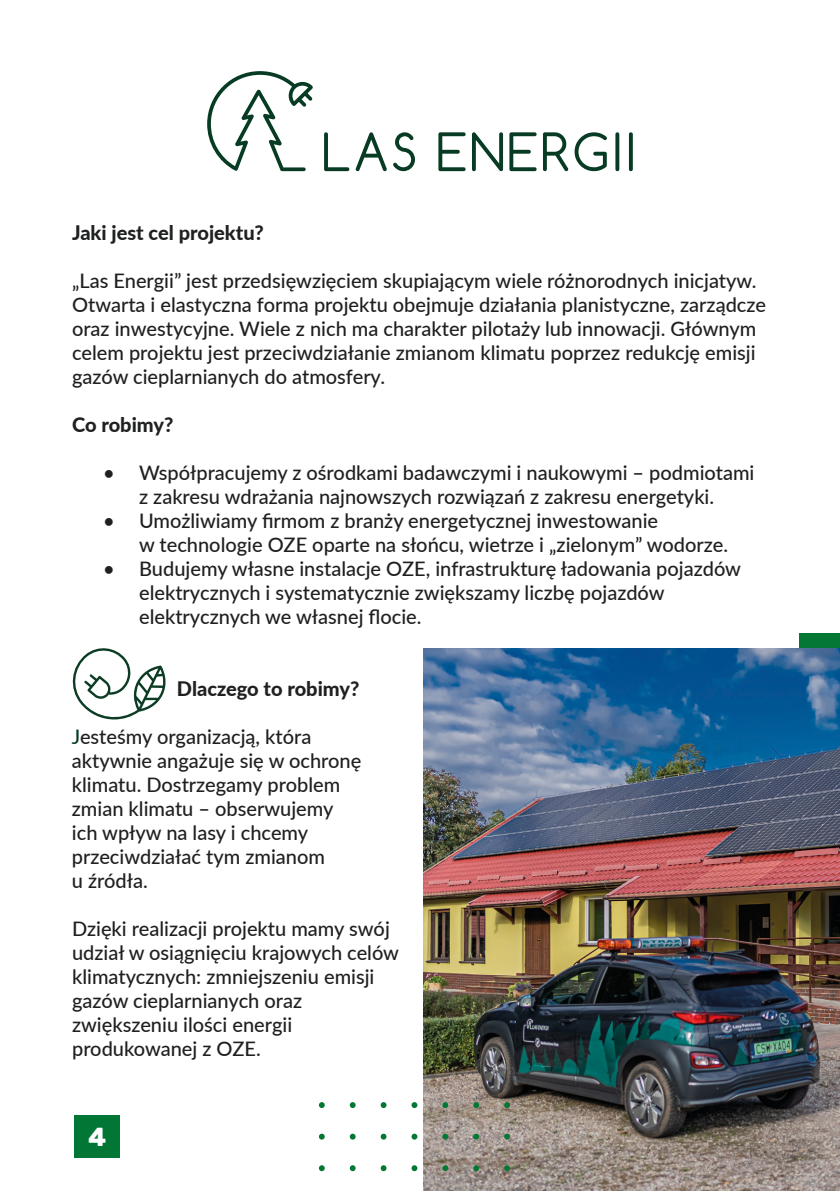
<style>
.page{position:relative;width:840px;height:1191px;background:#fff}
.page>*{position:absolute;margin:0;border:0;box-sizing:border-box;transform-origin:0 0}
.t1{font:700 26px "Rubik";color:#fff}
.t2{font:500 20px/24px "Lato";color:#202020}
.t3{font:800 20px "Lato";color:#1f2020}
.s1{color:#033b22}
</style>
<div class="page">
<div style="left:75px;top:1115px;width:45px;height:42px;background:#017635"></div>
<div style="left:798px;top:633px;width:41px;height:126px;background:#047734"></div>
<svg style="left:324px;top:132px;width:25px;height:39px"></svg>
<svg style="left:355px;top:132px;width:31px;height:39px"></svg>
<svg style="left:393px;top:132px;width:22px;height:39px"></svg>
<svg style="left:438px;top:132px;width:27px;height:39px"></svg>
<svg style="left:472px;top:132px;width:30px;height:39px"></svg>
<svg style="left:509px;top:132px;width:27px;height:39px"></svg>
<svg style="left:543px;top:132px;width:25px;height:39px"></svg>
<svg style="left:574px;top:132px;width:32px;height:39px"></svg>
<svg style="left:615px;top:132px;width:4px;height:39px"></svg>
<svg style="left:628px;top:132px;width:4px;height:39px"></svg>
<svg style="left:207px;top:71px;width:106px;height:100px"></svg>
<svg style="left:72px;top:648px;width:94px;height:72px"></svg>
<img style="left:423px;top:648px;width:416px;height:543px">
<svg style="left:319px;top:1102px;width:5px;height:6px"></svg>
<svg style="left:349px;top:1102px;width:6px;height:6px"></svg>
<svg style="left:380px;top:1102px;width:6px;height:6px"></svg>
<svg style="left:411px;top:1102px;width:6px;height:6px"></svg>
<svg style="left:442px;top:1102px;width:6px;height:6px"></svg>
<svg style="left:473px;top:1102px;width:6px;height:6px"></svg>
<svg style="left:504px;top:1102px;width:5px;height:6px"></svg>
<svg style="left:319px;top:1133px;width:5px;height:6px"></svg>
<svg style="left:349px;top:1133px;width:6px;height:6px"></svg>
<svg style="left:380px;top:1133px;width:6px;height:6px"></svg>
<svg style="left:411px;top:1133px;width:6px;height:6px"></svg>
<svg style="left:442px;top:1133px;width:6px;height:6px"></svg>
<svg style="left:473px;top:1133px;width:6px;height:6px"></svg>
<svg style="left:504px;top:1133px;width:5px;height:6px"></svg>
<svg style="left:319px;top:1165px;width:5px;height:6px"></svg>
<svg style="left:349px;top:1165px;width:6px;height:6px"></svg>
<svg style="left:380px;top:1165px;width:6px;height:6px"></svg>
<svg style="left:411px;top:1165px;width:6px;height:6px"></svg>
<svg style="left:442px;top:1165px;width:6px;height:6px"></svg>
<svg style="left:473px;top:1165px;width:6px;height:6px"></svg>
<svg style="left:504px;top:1165px;width:5px;height:6px"></svg>
<p class="t3" style="left:72px;top:218px;width:193px">Jaki jest cel projektu?</p>
<p class="t2" style="left:72px;top:268px;width:695px">„Las Energii” jest przedsięwzięciem skupiającym wiele różnorodnych inicjatyw.<br>Otwarta i elastyczna forma projektu obejmuje działania planistyczne, zarządcze oraz inwestycyjne. Wiele z nich ma charakter pilotaży lub innowacji. Głównym celem projektu jest przeciwdziałanie zmianom klimatu poprzez redukcję emisji gazów cieplarnianych do atmosfery.</p>
<p class="t3" style="left:72px;top:410px;width:103px">Co robimy?</p>
<p class="t2" style="left:103px;top:460px;width:652px;text-align:center">• Współpracujemy z ośrodkami badawczymi i naukowymi – podmiotami z zakresu wdrażania najnowszych rozwiązań z zakresu energetyki.</p>
<p class="t2" style="left:103px;top:508px;width:556px">• Umożliwiamy firmom z branży energetycznej inwestowanie</p>
<p class="t2" style="left:139px;top:532px;width:590px">w technologie OZE oparte na słońcu, wietrze i „zielonym” wodorze.</p>
<p class="t2" style="left:139px;top:556px;width:603px;text-indent:-36px">• Budujemy własne instalacje OZE, infrastrukturę ładowania pojazdów elektrycznych i systematycznie zwiększamy liczbę pojazdów elektrycznych we własnej flocie.</p>
<p class="t3" style="left:177px;top:674px;width:184px">Dlaczego to robimy?</p>
<p class="t2" style="left:72px;top:724px;width:291px"><span class="s1">J</span>esteśmy organizacją, która aktywnie angażuje się w ochronę klimatu. Dostrzegamy problem zmian klimatu – obserwujemy ich wpływ na lasy i chcemy przeciwdziałać tym zmianom</p>
<p class="t2" style="left:72px;top:868px;width:77px">u źródła.</p>
<p class="t2" style="left:72px;top:916px;width:328px">Dzięki realizacji projektu mamy swój udział w osiągnięciu krajowych celów klimatycznych: zmniejszeniu emisji gazów cieplarnianych oraz</p>
<p class="t2" style="left:72px;top:1012px;width:221px">zwiększeniu ilości energii</p>
<p class="t2" style="left:72px;top:1036px;width:190px">produkowanej z OZE.</p>
<h1 class="t1" style="left:88px;top:1122px;width:20px">4</h1>
</div>
